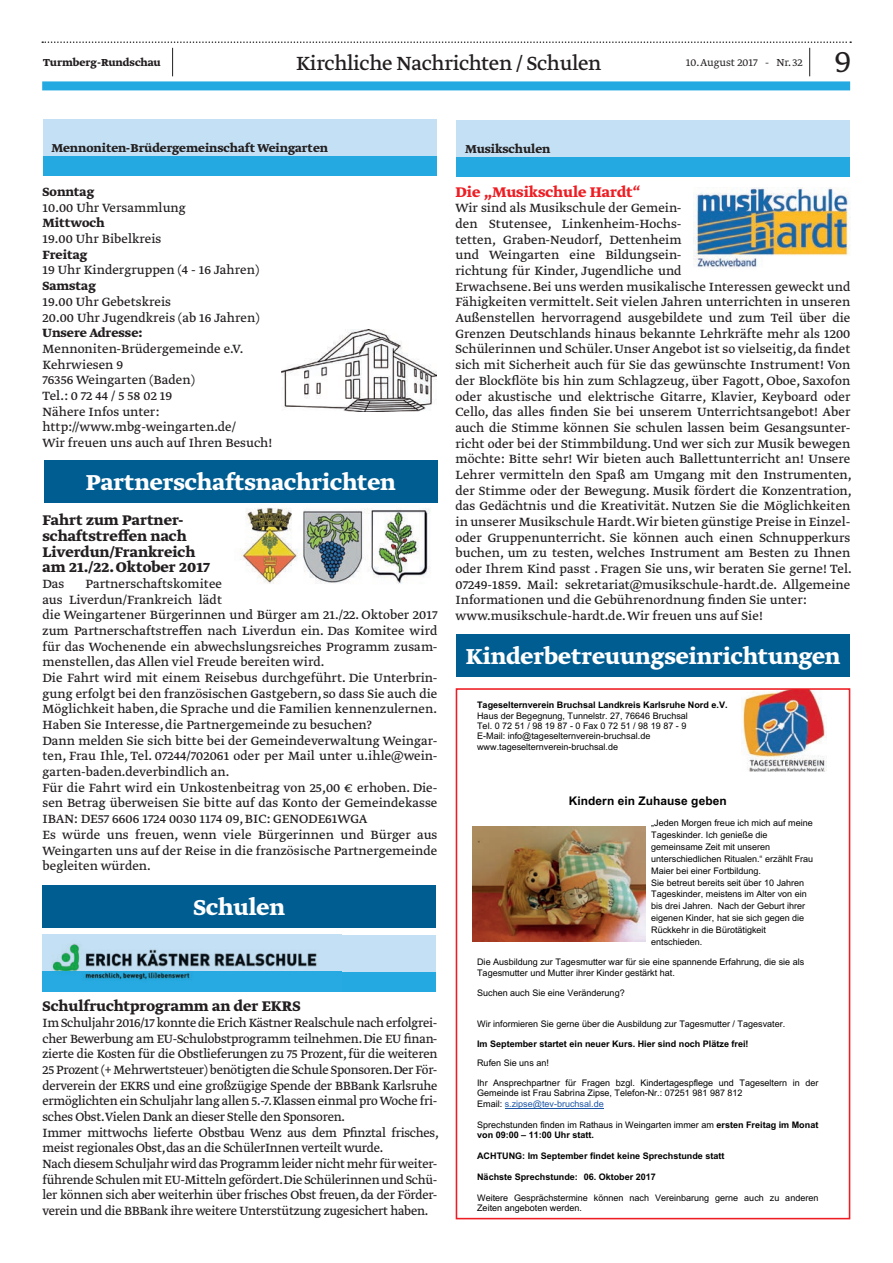
<style>
.page{position:relative;width:893px;height:1263px;background:#fff}
.page>*{position:absolute;margin:0;border:0;box-sizing:border-box;transform-origin:0 0}
.t1{font:300 36px "Greta Text Std";color:#231f20}
.t2{font:700 25.5px "Greta Text Std";color:#fff}
.t3{font:22.5px "Greta Text Std";letter-spacing:-.015em;color:#231f20}
.t4{font:700 16.5px/15.8px "Greta Text Std";color:#231f20}
.t5{font:700 16.5px "Greta Text Std";color:#ee1d23}
.t6{font:14.1px/15.8px "Greta Text Std Regular Min";color:#231f20}
.t7{font:14.1px/15.8px "Greta Text Std Regular Min";letter-spacing:-.02em;color:#231f20}
.t8{font:700 14.1px "Greta Text Std";color:#231f20}
.t9{font:700 13.5px "Greta Text Std";color:#231f20}
.t10{font:300 12px "Greta Text Std";color:#231f20}
.t11{font:700 12px "Greta Text Std";color:#231f20}
.t12{font:700 11.85px "Arial";letter-spacing:.005em;color:#000001}
.t13{font:9px/12px "Arial";color:#000001}
.t14{font:700 9px "Arial";color:#000001}
.s1{color:#1e56a6}
.s2{font-weight:700}
</style>
<div class="page">
<div style="left:42px;top:81px;width:808px;height:9px;background:#24aae1"></div>
<svg style="left:42px;top:41px;width:809px;height:35px"></svg>
<div style="left:43px;top:119px;width:393px;height:57px;background:#c3e0f4"></div>
<div style="left:43px;top:156px;width:393px;height:20px;background:#24aae1"></div>
<img style="left:282px;top:330px;width:155px;height:82px">
<div style="left:44px;top:460px;width:393px;height:42px;background:#005d91"></div>
<img style="left:240px;top:508px;width:190px;height:76px">
<div style="left:43px;top:885px;width:393px;height:42px;background:#005d91"></div>
<div style="left:43px;top:935px;width:393px;height:57px;background:#c3e0f4"></div>
<div style="left:43px;top:972px;width:393px;height:20px;background:#24aae1"></div>
<img style="left:43px;top:943px;width:299px;height:38px">
<div style="left:457px;top:120px;width:393px;height:57px;background:#c3e0f4"></div>
<div style="left:457px;top:157px;width:393px;height:20px;background:#24aae1"></div>
<img style="left:693px;top:187px;width:157px;height:81px">
<div style="left:456px;top:634px;width:394px;height:42px;background:#005d91"></div>
<img style="left:473px;top:827px;width:173px;height:115px">
<hr style="left:505px;top:1108px;width:99px;height:1px;background:#1e56a6">
<img style="left:742px;top:691px;width:85px;height:81px">
<div style="left:456px;top:688px;width:394px;height:531px;border:2px solid #ee1d23"></div>
<p class="t11" style="left:43px;top:56px;width:119px">Turmberg-Rundschau</p>
<h3 class="t3" style="left:296px;top:50px;width:307px">Kirchliche Nachrichten / Schulen</h3>
<p class="t10" style="left:686px;top:56px;width:118px">10. August 2017 - Nr. 32</p>
<h1 class="t1" style="left:834px;top:41px;width:18px">9</h1>
<p class="t9" style="left:51px;top:140px;width:278px">Mennoniten-Brüdergemeinschaft Weingarten</p>
<p class="t8" style="left:43px;top:183px;width:53px">Sonntag</p>
<p class="t6" style="left:43px;top:200px;width:145px">10.00 Uhr Versammlung</p>
<p class="t8" style="left:43px;top:215px;width:64px">Mittwoch</p>
<p class="t6" style="left:43px;top:232px;width:120px">19.00 Uhr Bibelkreis</p>
<p class="t8" style="left:43px;top:246px;width:46px">Freitag</p>
<p class="t6" style="left:43px;top:263px;width:218px">19 Uhr Kindergruppen (4 - 16 Jahren)</p>
<p class="t8" style="left:43px;top:278px;width:55px">Samstag</p>
<p class="t6" style="left:43px;top:294px;width:219px">19.00 Uhr Gebetskreis<br>20.00 Uhr Jugendkreis (ab 16 Jahren)</p>
<p class="t8" style="left:43px;top:325px;width:102px">Unsere Adresse:</p>
<p class="t6" style="left:43px;top:341px;width:231px">Mennoniten-Brüdergemeinde e.V.<br>Kehrwiesen 9<br>76356 Weingarten (Baden)<br>Tel.: 0 72 44 / 5 58 02 19<br>Nähere Infos unter: http://www.mbg-weingarten.de/<br>Wir freuen uns auch auf Ihren Besuch!</p>
<h2 class="t2" style="left:86px;top:467px;width:312px">Partnerschaftsnachrichten</h2>
<p class="t4" style="left:43px;top:513px;width:169px">Fahrt zum Partner&shy;schaftstreffen nach<br>Liverdun/Frankreich am 21./22. Oktober 2017</p>
<p class="t6" style="left:43px;top:577px;width:23px">Das</p>
<p class="t6" style="left:43px;top:577px;width:396px;text-indent:43px">Partnerschaftskomitee<br>aus Liverdun/Frankreich lädt<br>die Weingartener Bürgerinnen und Bürger am 21./22. Oktober 2017 zum Partnerschaftstreffen nach Liverdun ein. Das Komitee wird für das Wochenende ein abwechslungsreiches Programm zusam&shy;menstellen, das Allen viel Freude bereiten wird.<br>Die Fahrt wird mit einem Reisebus durchgeführt. Die Unterbrin&shy;gung erfolgt bei den französischen Gastgebern, so dass Sie auch die Möglichkeit haben, die Sprache und die Familien kennenzulernen.<br>Haben Sie Interesse, die Partnergemeinde zu besuchen?<br>Dann melden Sie sich bitte bei der Gemeindeverwaltung Weingar&shy;ten, Frau Ihle, Tel. 07244/702061 oder per Mail unter u.ihle@wein&shy;garten-baden.deverbindlich an.<br>Für die Fahrt wird ein Unkostenbeitrag von 25,00 € erhoben. Die&shy;sen Betrag überweisen Sie bitte auf das Konto der Gemeindekasse IBAN: DE57 6606 1724 0030 1174 09, BIC: GENODE61WGA<br>Es würde uns freuen, wenn viele Bürgerinnen und Bürger aus Weingarten uns auf der Reise in die französische Partnergemeinde begleiten würden.</p>
<h2 class="t2" style="left:193px;top:892px;width:93px">Schulen</h2>
<p class="t4" style="left:43px;top:999px;width:260px">Schulfruchtprogramm an der EKRS</p>
<p class="t7" style="left:43px;top:1015px;width:398px">Im Schuljahr 2016/17 konnte die Erich Kästner Realschule nach erfolgrei&shy;cher Bewerbung am EU-Schulobstprogramm teilnehmen. Die EU finan&shy;zierte die Kosten für die Obstlieferungen zu 75 Prozent, für die weiteren 25 Prozent (+ Mehrwertsteuer) benötigten die Schule Sponsoren.Der För&shy;derverein der EKRS und eine großzügige Spende der BBBank Karlsruhe ermöglichten ein Schuljahr lang allen 5.-7.Klassen einmal pro Woche fri&shy;sches Obst.Vielen Dank an dieser Stelle den Sponsoren.<br>Immer mittwochs lieferte Obstbau Wenz aus dem Pfinztal frisches, meist regionales Obst, das an die SchülerInnen verteilt wurde.<br>Nach diesem Schuljahr wird das Programm leider nicht mehr für weiter&shy;führende Schulen mit EU-Mitteln gefördert.Die Schülerinnen und Schü&shy;ler können sich aber weiterhin über frisches Obst freuen, da der Förder&shy;verein und die BBBank ihre weitere Unterstützung zugesichert haben.</p>
<p class="t9" style="left:465px;top:141px;width:87px">Musikschulen</p>
<p class="t5" style="left:455px;top:182px;width:187px">Die „Musikschule Hardt“</p>
<p class="t6" style="left:455px;top:201px;width:398px">Wir sind als Musikschule der Gemein-<br>den Stutensee, Linkenheim-Hochs-<br>tetten, Graben-Neudorf, Dettenheim<br>und Weingarten eine Bildungsein-<br>richtung für Kinder, Jugendliche und<br>Erwachsene. Bei uns werden musikalische Interessen geweckt und Fähigkeiten vermittelt. Seit vielen Jahren unterrichten in unseren Außenstellen hervorragend ausgebildete und zum Teil über die Grenzen Deutschlands hinaus bekannte Lehrkräfte mehr als 1200<br>Schülerinnen und Schüler. Unser Angebot ist so vielseitig, da findet sich mit Sicherheit auch für Sie das gewünschte Instrument! Von der Blockflöte bis hin zum Schlagzeug, über Fagott, Oboe, Saxofon oder akustische und elektrische Gitarre, Klavier, Keyboard oder Cello, das alles finden Sie bei unserem Unterrichtsangebot! Aber auch die Stimme können Sie schulen lassen beim Gesangsunter&shy;richt oder bei der Stimmbildung. Und wer sich zur Musik bewegen möchte: Bitte sehr! Wir bieten auch Ballettunterricht an! Unsere Lehrer vermitteln den Spaß am Umgang mit den Instrumenten, der Stimme oder der Bewegung. Musik fördert die Konzentration, das Gedächtnis und die Kreativität. Nutzen Sie die Möglichkeiten in unserer Musikschule Hardt.Wir bieten günstige Preise in Einzel&shy;oder Gruppenunterricht. Sie können auch einen Schnupperkurs buchen, um zu testen, welches Instrument am Besten zu Ihnen oder Ihrem Kind passt . Fragen Sie uns, wir beraten Sie gerne! Tel.<br>07249-1859. Mail: sekretariat@musikschule-hardt.de. Allgemeine Informationen und die Gebührenordnung finden Sie unter: www.musikschule-hardt.de. Wir freuen uns auf Sie!</p>
<h2 class="t2" style="left:466px;top:641px;width:376px">Kinderbetreuungseinrichtungen</h2>
<p class="t14" style="left:477px;top:699px;width:252px">Tageselternverein Bruchsal Landkreis Karlsruhe Nord e.V.</p>
<p class="t13" style="left:477px;top:710px;width:212px;line-height:10.4px">Haus der Begegnung, Tunnelstr. 27, 76646 Bruchsal Tel. 0 72 51 / 98 19 87 - 0 Fax 0 72 51 / 98 19 87 - 9<br>E-Mail: info@tageselternverein-bruchsal.de www.tageselternverein-bruchsal.de</p>
<p class="t12" style="left:569px;top:793px;width:159px">Kindern ein Zuhause geben</p>
<p class="t13" style="left:651px;top:816px;width:164px">„Jeden Morgen freue ich mich auf meine Tageskinder. Ich genieße die gemeinsame Zeit mit unseren unterschiedlichen Ritualen.“ erzählt Frau Maier bei einer Fortbildung.<br>Sie betreut bereits seit über 10 Jahren Tageskinder, meistens im Alter von ein bis drei Jahren. Nach der Geburt ihrer eigenen Kinder, hat sie sich gegen die Rückkehr in die Bürotätigkeit entschieden.</p>
<p class="t13" style="left:477px;top:955px;width:329px">Die Ausbildung zur Tagesmutter war für sie eine spannende Erfahrung, die sie als<br>Tagesmutter und Mutter ihrer Kinder gestärkt hat.</p>
<p class="t13" style="left:477px;top:987px;width:149px">Suchen auch Sie eine Veränderung?</p>
<p class="t13" style="left:477px;top:1018px;width:310px">Wir informieren Sie gerne über die Ausbildung zur Tagesmutter / Tagesvater.</p>
<p class="t14" style="left:477px;top:1037px;width:273px">Im September startet ein neuer Kurs. Hier sind noch Plätze frei!</p>
<p class="t13" style="left:477px;top:1053px;width:343px;line-height:19.5px">Rufen Sie uns an!<br>Ihr Ansprechpartner für Fragen bzgl. Kindertagespflege und Tageseltern in der</p>
<p class="t13" style="left:477px;top:1088px;width:267px;line-height:10.4px">Gemeinde ist Frau Sabrina Zipse, Telefon-Nr.: 07251 981 987 812<br>Email: <span class="s1">s.zipse@tev-bruchsal.de</span></p>
<p class="t13" style="left:477px;top:1119px;width:343px;line-height:10.5px">Sprechstunden finden im Rathaus in Weingarten immer am <span class="s2">ersten Freitag im Monat von 09:00 – 11:00 Uhr statt.</span></p>
<p class="t14" style="left:477px;top:1149px;width:249px">ACHTUNG: Im September findet keine Sprechstunde statt</p>
<p class="t14" style="left:477px;top:1170px;width:180px">Nächste Sprechstunde: 06. Oktober 2017</p>
<p class="t13" style="left:477px;top:1192px;width:343px;line-height:10.5px">Weitere Gesprächstermine können nach Vereinbarung gerne auch zu anderen<br>Zeiten angeboten werden.</p>
</div>
